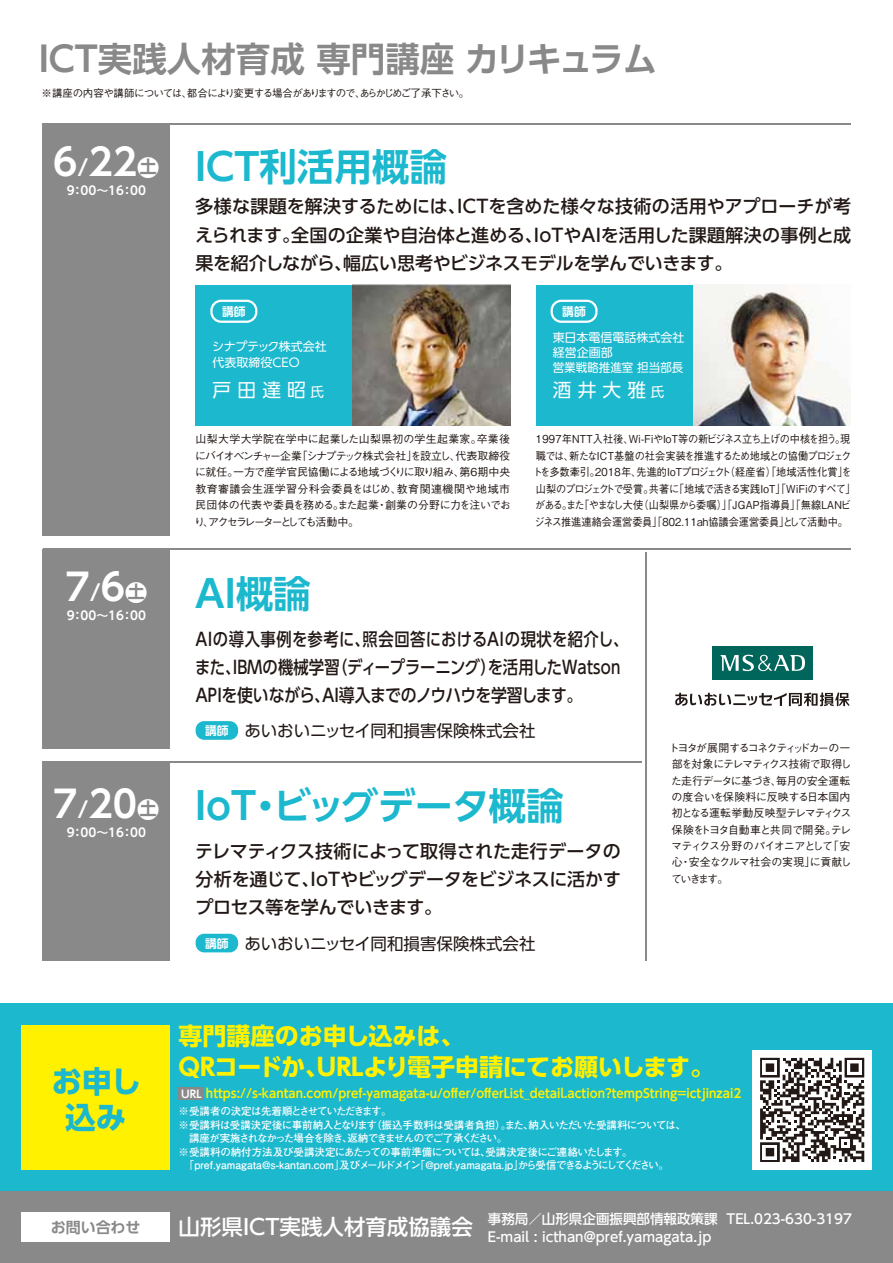
<style>
.page{position:relative;width:893px;height:1263px;background:#fff}
.page>*{position:absolute;margin:0;border:0;box-sizing:border-box;transform-origin:0 0}
.t1{font:700 37.5px "UD Shin Go Pr 6 N De";color:#1bb8ce}
.t2{font:700 36.9px "UD Shin Go Pr 6 N De";color:#fff}
.t3{font:700 34.5px "UD Shin Go Pr 6 N De";color:#898989}
.t4{font:700 30.45px/36.6px "UD Shin Go Pr 6 N";color:#1bb8ce;text-align:center}
.t5{font:700 24px/31.5px "UD Shin Go Pr 6 N";letter-spacing:-.005em;color:#fff100}
.t6{font:500 21.45px "UD Shin Go Pr 6 N";color:#fff}
.t7{font:18.75px "UD Shin Go Pr 6 N";color:#fff}
.t8{font:500 18px/28.2px "UD Shin Go Pr 6 N";letter-spacing:-.015em;color:#221815;text-align:justify}
.t9{font:500 18px/28.2px "UD Shin Go Pr 6 N";letter-spacing:-.015em;color:#221815;scale:.85 1}
.t10{font:16.5px "UD Shin Go Pr 6 N";color:#221815}
.t11{font:700 15px "UD Shin Go Pr 6 N De";letter-spacing:-.005em;color:#898989}
.t12{font:500 13.5px/17.7px "UD Shin Go Pr 6 N";color:#fff}
.t13{font:700 12.3px "UD Shin Go Pr 6 N De";color:#fff100;scale:.96 1}
.t14{font:12px/15px "UD Shin Go Pr 6 N";color:#fff}
.t15{font:700 12px "UD Shin Go Pr 6 N De";color:#fff}
.t16{font:700 11.7px "UD Shin Go Pr 6 N De";color:#fff}
.t17{font:500 10.95px/16.4px "Gothic BBB Pr 6 N";letter-spacing:-.095em;color:#221815;text-align:justify}
.t18{font:500 10.95px/16.5px "Gothic BBB Pr 6 N";letter-spacing:-.095em;color:#221815;text-align:center;scale:.93 1}
.t19{font:700 10.5px/13.5px "Futo Go B101 Pr 6 N";letter-spacing:-.05em;color:#fff}
.t20{font:500 10.5px "Gothic BBB Pr 6 N";letter-spacing:-.08em;color:#221815}
.t21{font:700 10.5px "UD Shin Go Pr 6 N De";color:#fff}
.s1{font-size:22.2px}
.s2{font-size:13.65px}
.s3{font-family:"UD Shin Go Pr 6 N De";font-weight:700;font-size:11.7px;color:#fff}
</style>
<div class="page">
<div style="left:0;top:1191px;width:893px;height:72px;background:#898989"></div>
<div style="left:0;top:1003px;width:893px;height:188px;background:#1bb8ce"></div>
<div style="left:196px;top:285px;width:314px;height:140px;background:#1bb8ce"></div>
<div style="left:179px;top:1087px;width:25px;height:13px;background:#898989"></div>
<div style="left:753px;top:1050px;width:119px;height:119px;background:#fff"></div>
<div style="left:712px;top:646px;width:101px;height:34px;background:#00655a"></div>
<svg style="left:720px;top:655px;width:85px;height:16px"></svg>
<svg style="left:675px;top:692px;width:174px;height:14px"></svg>
<div style="left:21px;top:1212px;width:149px;height:30px;background:#fff"></div>
<div style="left:21px;top:1025px;width:149px;height:144px;background:#fff100"></div>
<div style="left:43px;top:123px;width:127px;height:413px;background:#898989"></div>
<div style="left:43px;top:549px;width:127px;height:199px;background:#898989"></div>
<div style="left:196px;top:934px;width:42px;height:18px;background:#1bb8ce;border-radius:9px"></div>
<div style="left:210px;top:300px;width:47px;height:23px;border:4px solid #fff;border-radius:9px"></div>
<div style="left:213px;top:302px;width:42px;height:19px;background:#1bb8ce;border-radius:9px"></div>
<svg style="left:760px;top:1058px;width:104px;height:104px"></svg>
<hr style="left:43px;top:549px;width:807px;height:1px;background:#898989">
<hr style="left:43px;top:123px;width:807px;height:2px;background:#898989">
<img style="left:353px;top:285px;width:157px;height:140px">
<div style="left:536px;top:285px;width:314px;height:140px;background:#1bb8ce"></div>
<div style="left:551px;top:300px;width:47px;height:23px;border:4px solid #fff;border-radius:9px"></div>
<div style="left:553px;top:302px;width:42px;height:19px;background:#1bb8ce;border-radius:9px"></div>
<img style="left:693px;top:285px;width:157px;height:140px">
<div style="left:196px;top:721px;width:42px;height:19px;background:#1bb8ce;border-radius:9px"></div>
<div style="left:43px;top:761px;width:127px;height:200px;background:#898989"></div>
<hr style="left:43px;top:761px;width:599px;height:1px;background:#898989">
<hr style="left:646px;top:553px;width:1px;height:408px;background:#898989">
<h3 class="t3" style="left:39px;top:30px;width:620px">ICT実践人材育成 専門講座 カリキュラム</h3>
<p class="t20" style="left:42px;top:84px;width:429px">※講座の内容や講師については、都合により変更する場合がありますので、あらかじめご了承下さい。</p>
<h2 class="t2" style="left:53px;top:131px;width:108px">6<span class="s1">/</span>22<span class="s1">土</span></h2>
<p class="t15" style="left:67px;top:180px;width:81px">9：00～16：00</p>
<h2 class="t2" style="left:65px;top:557px;width:83px">7<span class="s1">/</span>6<span class="s1">土</span></h2>
<p class="t15" style="left:67px;top:606px;width:81px">9：00～16：00</p>
<h2 class="t2" style="left:53px;top:774px;width:108px">7<span class="s1">/</span>20<span class="s1">土</span></h2>
<p class="t15" style="left:67px;top:822px;width:81px">9：00～16：00</p>
<h1 class="t1" style="left:195px;top:136px;width:253px">ICT利活用概論</h1>
<h3 class="t8" style="left:195px;top:192px;width:657px">多様な課題を解決するためには、ＩＣＴを含めた様々な技術の活用やアプローチが考えられます。全国の企業や自治体と進める、ＩｏＴやＡＩを活用した課題解決の事例と成果を紹介しながら、幅広い思考やビジネスモデルを学んでいきます。</h3>
<p class="t16" style="left:222px;top:302px;width:25px">講師</p>
<p class="t14" style="left:212px;top:338px;width:116px;line-height:16.5px">シナプテック株式会社代表取締役CEO</p>
<h3 class="t7" style="left:213px;top:375px;width:113px">戸 田 達 昭 <span class="s2">氏</span></h3>
<p class="t17" style="left:194px;top:430px;width:318px">山梨大学大学院在学中に起業した山梨県初の学生起業家。卒業後にバイオベンチャー企業「シナプテック株式会社」を設立し、代表取締役に就任。一方で産学官民協働による地域づくりに取り組み、第６期中央教育審議会生涯学習分科会委員をはじめ、教育関連機関や地域市民団体の代表や委員を務める。また起業・創業の分野に力を注いでおり、アクセラレーターとしても活動中。</p>
<h1 class="t1" style="left:195px;top:563px;width:117px">AI概論</h1>
<p class="t16" style="left:562px;top:302px;width:25px">講師</p>
<p class="t14" style="left:553px;top:330px;width:133px">東日本電信電話株式会社経営企画部<br>営業戦略推進室 担当部長</p>
<h3 class="t7" style="left:553px;top:375px;width:113px">酒 井 大 雅 <span class="s2">氏</span></h3>
<p class="t18" style="left:532px;top:430px;width:349px">１９９７年ＮＴＴ入社後、Ｗｉ-ＦｉやＩｏＴ等の新ビジネス立ち上げの中核を担う。現職では、新たなＩＣＴ基盤の社会実装を推進するため地域との協働プロジェクトを多数牽引。２０１８年、先進的ＩｏＴプロジェクト（経産省）「地域活性化賞」を山梨のプロジェクトで受賞。共著に「地域で活きる実践ＩｏＴ」「ＷｉＦｉのすべて」がある。また「やまなし大使（山梨県から委嘱）」「ＪＧＡＰ指導員」「無線ＬＡＮビジネス推進連絡会運営委員」「８０２.１１ａｈ協議会運営委員」として活動中。</p>
<h3 class="t9" style="left:194px;top:624px;width:513px">ＡＩの導入事例を参考に、照会回答におけるＡＩの現状を紹介し、また、ＩＢＭの機械学習（ディープラーニング）を活用したＷａｔｓｏｎ<br>ＡＰＩを使いながら、ＡＩ導入までのノウハウを学習します。</h3>
<h3 class="t10" style="left:205px;top:717px;width:332px"><span class="s3">講師</span> あいおいニッセイ同和損害保険株式会社</h3>
<h1 class="t1" style="left:195px;top:776px;width:370px">IoT・ビッグデータ概論</h1>
<h3 class="t8" style="left:195px;top:837px;width:427px">テレマティクス技術によって取得された走行データの分析を通じて、ＩｏＴやビッグデータをビジネスに活かすプロセス等を学んでいきます。</h3>
<h3 class="t10" style="left:205px;top:930px;width:332px"><span class="s3">講師</span> あいおいニッセイ同和損害保険株式会社</h3>
<p class="t17" style="left:668px;top:739px;width:185px">トヨタが展開するコネクティッドカーの一部を対象にテレマティクス技術で取得した走行データに基づき、毎月の安全運転の度合いを保険料に反映する日本国内初となる運転挙動反映型テレマティクス保険をトヨタ自動車と共同で開発。テレマティクス分野のパイオニアとして「安心・安全なクルマ社会の実現」に貢献していきます。</p>
<h3 class="t4" style="left:51px;top:1062px;width:91px">お申し込み</h3>
<h3 class="t11" style="left:51px;top:1215px;width:91px">お問い合わせ</h3>
<h3 class="t5" style="left:179px;top:1019px;width:537px">専門講座のお申し込みは、<br>QRコードか、URLより電子申請にてお願いします。</h3>
<p class="t13" style="left:206px;top:1083px;width:559px">https://s-kantan.com/pref-yamagata-u/offer/offerList_detail.action?tempString=ictjinzai2</p>
<p class="t19" style="left:179px;top:1104px;width:509px">※受講者の決定は先着順とさせていただきます。<br>※受講料は受講決定後に事前納入となります（振込手数料は受講者負担）。また、納入いただいた受講料については、　講座が実施されなかった場合を除き、返納できませんのでご了承ください。<br>※受講料の納付方法及び受講決定にあたっての事前準備については、受講決定後にご連絡いたします。<br>　「pref.yamagata@s-kantan.com」及びメールドメイン「@pref.yamagata.jp」から受信できるようにしてください。</p>
<p class="t21" style="left:181px;top:1085px;width:22px">URL</p>
<h3 class="t6" style="left:179px;top:1209px;width:296px">山形県ICT実践人材育成協議会</h3>
<p class="t12" style="left:488px;top:1210px;width:365px">事務局／山形県企画振興部情報政策課 TEL.023-630-3197<br>E-mail : icthan@pref.yamagata.jp</p>
</div>
